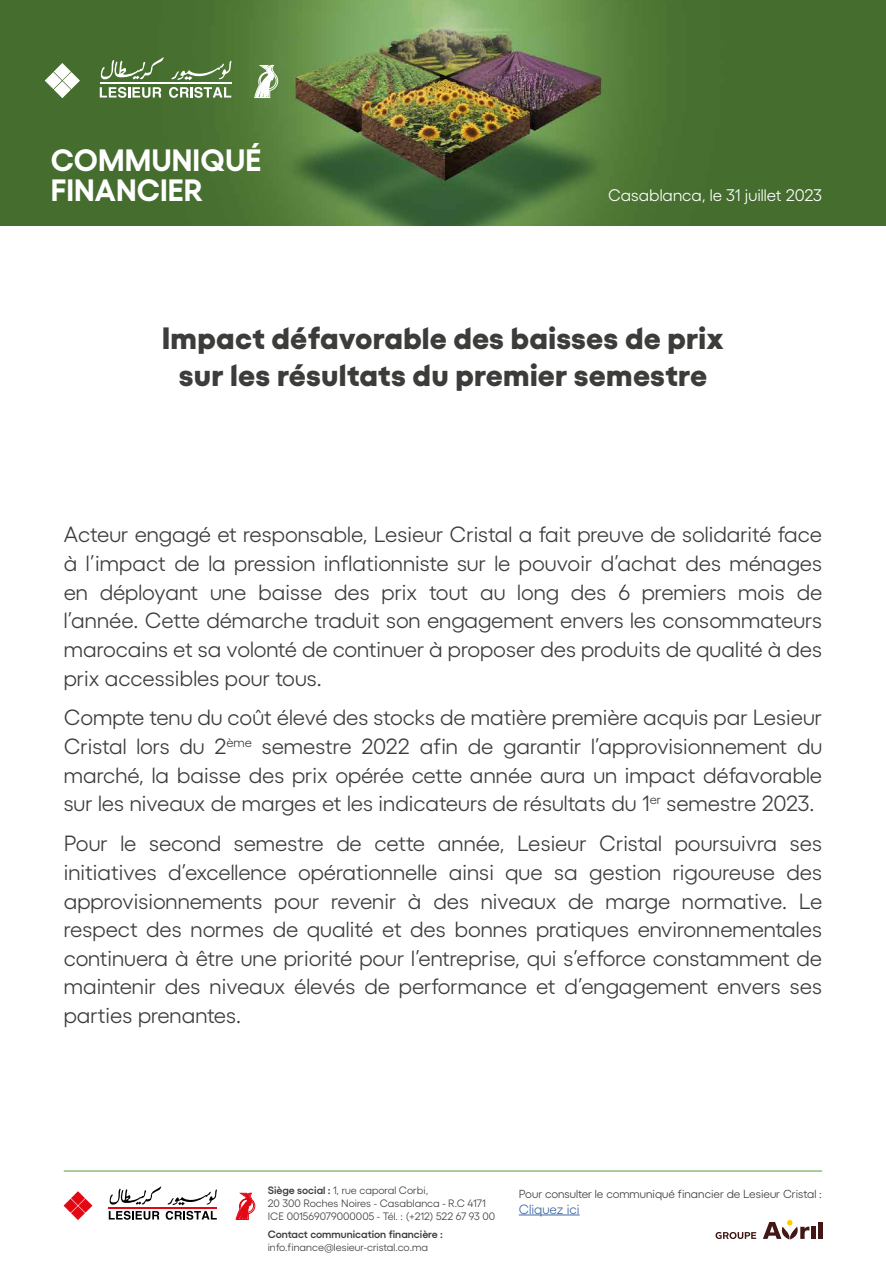
<style>
.page{position:relative;width:886px;height:1276px;background:#fff}
.page>*{position:absolute;margin:0;border:0;box-sizing:border-box;transform-origin:0 0}
.t1{font:800 30.75px/37px "Pluto TV Sans V10";letter-spacing:.005em;color:#3c3c3b;text-align:center}
.t2{font:700 30.75px "Pluto TV Sans V10";color:#fff}
.t3{font:22px/28.5px "Pluto TV Sans V10";color:#3c3c3b;text-align:justify}
.t4{font:16.75px "Pluto TV Sans V10";color:#fff}
.t5{font:13.5px "Pluto TV Sans V10";color:#3f68a5}
.t6{font:11.75px "Pluto TV Sans V10";color:#3c3c3b}
.t7{font:10.75px/12.8px "Pluto TV Sans V10";color:#3c3c3b}
.t8{font:600 10.75px "Pluto TV Sans V10";color:#3c3c3b}
.s1{font-weight:600}
</style>
<div class="page">
<img style="left:0;top:0;width:886px;height:226px">
<svg style="left:45px;top:63px;width:35px;height:35px"></svg>
<svg style="left:171px;top:61px;width:61px;height:20px"></svg>
<svg style="left:100px;top:57px;width:64px;height:23px"></svg>
<svg style="left:254px;top:65px;width:24px;height:33px"></svg>
<hr style="left:100px;top:82px;width:132px;height:2px;background:#fff">
<svg style="left:100px;top:87px;width:61px;height:11px"></svg>
<svg style="left:169px;top:87px;width:62px;height:11px"></svg>
<hr style="left:64px;top:1170px;width:758px;height:1px;background:#50a234">
<svg style="left:63px;top:1191px;width:30px;height:29px"></svg>
<svg style="left:236px;top:1192px;width:19px;height:28px"></svg>
<svg style="left:109px;top:1186px;width:108px;height:33px"></svg>
<svg style="left:715px;top:1232px;width:41px;height:7px"></svg>
<hr style="left:811px;top:1226px;width:4px;height:13px;background:#431716">
<svg style="left:763px;top:1220px;width:46px;height:19px"></svg>
<hr style="left:818px;top:1222px;width:4px;height:17px;background:#431716">
<hr style="left:519px;top:1214px;width:61px;height:1px;background:#3f68a5">
<h1 class="t2" style="left:51px;top:135px;width:212px">COMMUNIQUÉ</h1>
<h1 class="t2" style="left:51px;top:165px;width:154px">FINANCIER</h1>
<p class="t4" style="left:608px;top:182px;width:216px">Casablanca, le 31 juillet 2023</p>
<h1 class="t1" style="left:162px;top:315px;width:563px">Impact défavorable des baisses de prix sur les résultats du premier semestre</h1>
<p class="t3" style="left:64px;top:518px;width:760px">Acteur engagé et responsable, Lesieur Cristal a fait preuve de solidarité face à l’impact de la pression inflationniste sur le pouvoir d’achat des ménages en déployant une baisse des prix tout au long des 6 premiers mois de l’année. Cette démarche traduit son engagement envers les consommateurs marocains et sa volonté de continuer à proposer des produits de qualité à des prix accessibles pour tous.</p>
<p class="t3" style="left:64px;top:701px;width:760px">Compte tenu du coût élevé des stocks de matière première acquis par Lesieur Cristal lors du 2<sup>ème</sup> semestre 2022 afin de garantir l’approvisionnement du marché, la baisse des prix opérée cette année aura un impact défavorable sur les niveaux de marges et les indicateurs de résultats du 1<sup>er</sup> semestre 2023.</p>
<p class="t3" style="left:64px;top:827px;width:760px">Pour le second semestre de cette année, Lesieur Cristal poursuivra ses initiatives d’excellence opérationnelle ainsi que sa gestion rigoureuse des approvisionnements pour revenir à des niveaux de marge normative. Le respect des normes de qualité et des bonnes pratiques environnementales continuera à être une priorité pour l’entreprise, qui s’efforce constamment de maintenir des niveaux élevés de performance et d’engagement envers ses parties prenantes.</p>
<p class="t7" style="left:268px;top:1182px;width:229px"><span class="s1">Siège social :</span> 1, rue caporal Corbi,<br>20 300 Roches Noires - Casablanca - R.C 4171<br>ICE 001569079000005 - Tél. : (+212) 522 67 93 00</p>
<p class="t8" style="left:268px;top:1226px;width:177px">Contact communication financière :</p>
<p class="t7" style="left:268px;top:1240px;width:162px">info.finance@lesieur-cristal.co.ma</p>
<p class="t6" style="left:519px;top:1184px;width:305px">Pour consulter le communiqué financier de Lesieur Cristal :</p>
<p class="t5" style="left:519px;top:1198px;width:62px">Cliquez ici</p>
</div>
